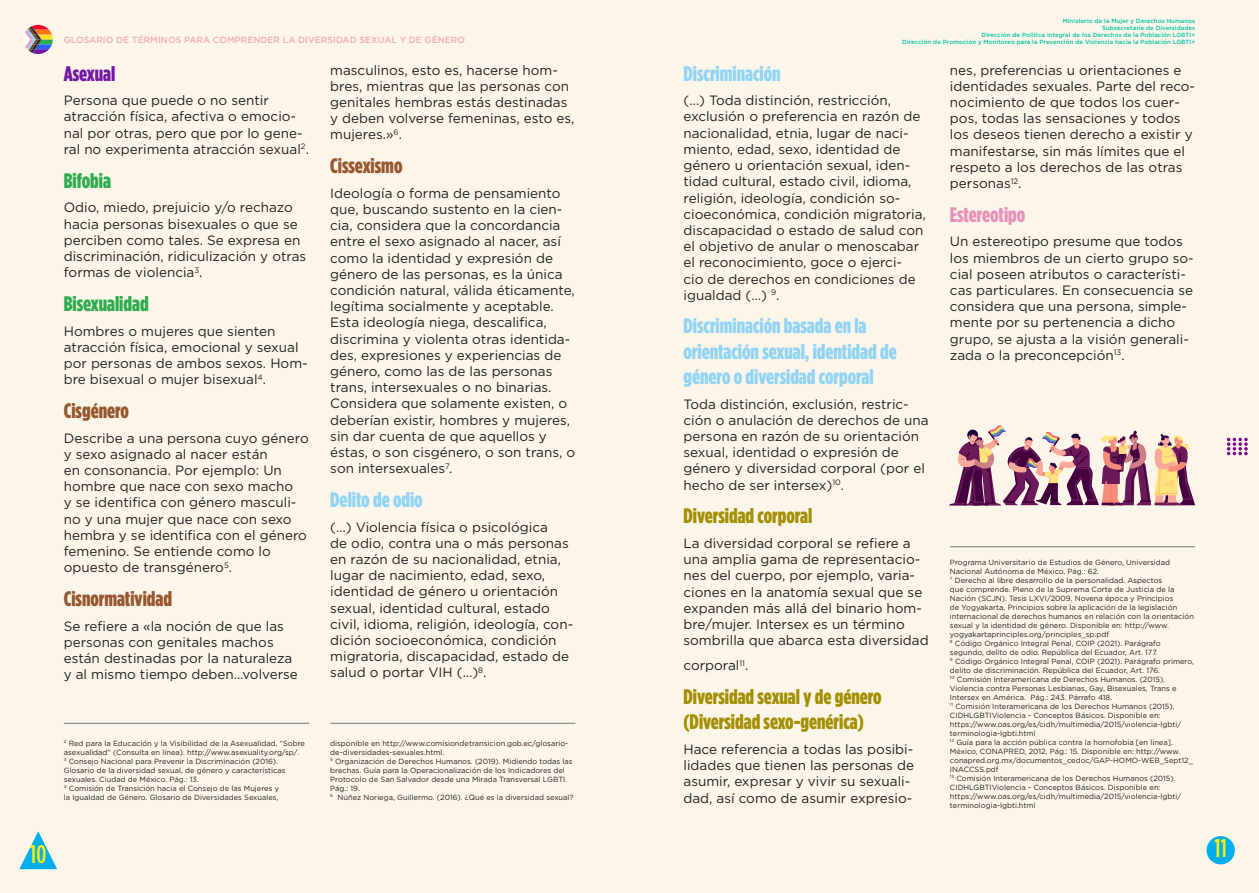
<style>
.page{position:relative;width:1259px;height:893px;background:#fcf6ea}
.page>*{position:absolute;margin:0;border:0;box-sizing:border-box;transform-origin:0 0}
.t1{font:500 25.5px "Gotham Cond";color:#fff101}
.PALABRA{font:900 21px/25.2px "Gotham Cond";color:#91d4f5}
.PALABRA-2{font:900 21px/25.2px "Gotham Cond";color:#a38f00}
.PALABRA-3{font:900 21px "Gotham Cond";color:#96572f}
.PALABRA-4{font:900 21px "Gotham Cond";color:#2eab4d}
.PALABRA-5{font:900 21px "Gotham Cond";color:#e891b8}
.PALABRA-6{font:900 21px "Gotham Cond";color:#7317a6}
.TEXTO_CORRIDO{font:13.5px/16.2px "Gotham";color:#231f20}
.t2{font:500 9px "Gotham";color:#f5a8b8}
.CITAS{font:7.5px/9px "Gotham";color:#231f20}
.t3{font:500 6px/7.2px "Gotham";letter-spacing:.01em;color:#00c4a3;text-align:right}
</style>
<div class="page">
<svg style="left:1226px;top:438px;width:21px;height:17px"></svg>
<svg style="left:24px;top:25px;width:29px;height:29px"></svg>
<div style="left:1206px;top:836px;width:28px;height:28px;background:#00aeef;border-radius:50%"></div>
<svg style="left:19px;top:831px;width:38px;height:38px"></svg>
<hr style="left:64px;top:723px;width:245px;height:1px;background:#77777a">
<hr style="left:330px;top:723px;width:245px;height:1px;background:#77777a">
<hr style="left:950px;top:546px;width:245px;height:1px;background:#77777a">
<svg style="left:949px;top:425px;width:246px;height:81px"></svg>
<p class="t2" style="left:64px;top:34px;width:403px">GLOSARIO DE TÉRMINOS PARA COMPRENDER LA DIVERSIDAD SEXUAL Y DE GÉNERO</p>
<p class="PALABRA-6" style="left:64px;top:61px;width:53px">Asexual</p>
<p class="TEXTO_CORRIDO" style="left:64px;top:92px;width:247px">Persona que puede o no sentir atracción física, afectiva o emocio&shy;nal por otras, pero que por lo gene&shy;ral no experimenta atracción sexual<sup>2</sup>.</p>
<p class="PALABRA-4" style="left:64px;top:168px;width:49px">Bifobia</p>
<p class="TEXTO_CORRIDO" style="left:64px;top:199px;width:244px">Odio, miedo, prejuicio y/o rechazo hacia personas bisexuales o que se perciben como tales. Se expresa en discriminación, ridiculización y otras formas de violencia<sup>3</sup>.</p>
<p class="PALABRA-4" style="left:64px;top:291px;width:86px">Bisexualidad</p>
<p class="TEXTO_CORRIDO" style="left:64px;top:322px;width:245px">Hombres o mujeres que sienten atracción física, emocional y sexual por personas de ambos sexos. Hom&shy;bre bisexual o mujer bisexual<sup>4</sup>.</p>
<p class="PALABRA-3" style="left:64px;top:398px;width:67px">Cisgénero</p>
<p class="TEXTO_CORRIDO" style="left:64px;top:429px;width:246px">Describe a una persona cuyo género y sexo asignado al nacer están<br>en consonancia. Por ejemplo: Un hombre que nace con sexo macho<br>y se identifica con género masculi&shy;no y una mujer que nace con sexo hembra y se identifica con el género femenino. Se entiende como lo opuesto de transgénero<sup>5</sup>.</p>
<p class="PALABRA-3" style="left:64px;top:586px;width:110px">Cisnormatividad</p>
<p class="TEXTO_CORRIDO" style="left:64px;top:617px;width:236px">Se refiere a «la noción de que las personas con genitales machos están destinadas por la naturaleza y al mismo tiempo deben…volverse</p>
<p class="TEXTO_CORRIDO" style="left:330px;top:61px;width:246px">masculinos, esto es, hacerse hom&shy;bres, mientras que las personas con genitales hembras estás destinadas y deben volverse femeninas, esto es, mujeres.»<sup>6</sup>.</p>
<p class="PALABRA-3" style="left:330px;top:153px;width:74px">Cissexismo</p>
<p class="TEXTO_CORRIDO" style="left:330px;top:185px;width:246px">Ideología o forma de pensamiento que, buscando sustento en la cien&shy;cia, considera que la concordancia entre el sexo asignado al nacer, así como la identidad y expresión de género de las personas, es la única condición natural, válida éticamente, legítima socialmente y aceptable.<br>Esta ideología niega, descalifica, discrimina y violenta otras identida&shy;des, expresiones y experiencias de género, como las de las personas trans, intersexuales o no binarias.<br>Considera que solamente existen, o deberían existir, hombres y mujeres, sin dar cuenta de que aquellos y éstas, o son cisgénero, o son trans, o son intersexuales<sup>7</sup>.</p>
<p class="PALABRA" style="left:330px;top:487px;width:94px">Delito de odio</p>
<p class="TEXTO_CORRIDO" style="left:330px;top:518px;width:244px">(…) Violencia física o psicológica<br>de odio, contra una o más personas en razón de su nacionalidad, etnia, lugar de nacimiento, edad, sexo, identidad de género u orientación sexual, identidad cultural, estado civil, idioma, religión, ideología, con&shy;dición socioeconómica, condición migratoria, discapacidad, estado de salud o portar VIH (…)<sup>8</sup>.</p>
<h1 class="t1" style="left:30px;top:839px;width:17px">10</h1>
<p class="CITAS" style="left:64px;top:739px;width:243px"><sup>2</sup> Red para la Educación y la Visibilidad de la Asexualidad, “Sobre asexualidad” (Consulta en línea). http://www.asexuality.org/sp/.</p>
<p class="CITAS" style="left:64px;top:757px;width:223px"><sup>3</sup> Consejo Nacional para Prevenir la Discriminación (2016).<br>Glosario de la diversidad sexual, de género y características sexuales. Ciudad de México. Pág.: 13.</p>
<p class="CITAS" style="left:64px;top:784px;width:217px"><sup>4</sup> Comisión de Transición hacia el Consejo de las Mujeres y la Igualdad de Género. Glosario de Diversidades Sexuales,</p>
<p class="CITAS" style="left:330px;top:739px;width:239px">disponible en http://www.comisiondetransicion.gob.ec/glosario&shy;de-diversidades-sexuales.html.</p>
<p class="CITAS" style="left:330px;top:757px;width:244px"><sup>5</sup> Organización de Derechos Humanos. (2019). Midiendo todas las brechas. Guía para la Operacionalización de los Indicadores del Protocolo de San Salvador desde una Mirada Transversal LGBTI.<br>Pág.: 19.</p>
<p class="CITAS" style="left:330px;top:793px;width:245px"><sup>6</sup> Núñez Noriega, Guillermo. (2016). ¿Qué es la diversidad sexual?</p>
<p class="t3" style="left:902px;top:17px;width:294px">Ministerio de la Mujer y Derechos Humanos<br>Subsecretaría de Diversidades<br>Dirección de Política Integral de los Derechos de la Población LGBTI+<br>Dirección de Promoción y Monitoreo para la Prevención de Violencia hacia la Población LGBTI+</p>
<p class="PALABRA" style="left:683px;top:60px;width:99px">Discriminación</p>
<p class="TEXTO_CORRIDO" style="left:683px;top:92px;width:244px">(…) Toda distinción, restricción, exclusión o preferencia en razón de nacionalidad, etnia, lugar de naci&shy;miento, edad, sexo, identidad de género u orientación sexual, iden&shy;tidad cultural, estado civil, idioma, religión, ideología, condición so&shy;cioeconómica, condición migratoria, discapacidad o estado de salud con el objetivo de anular o menoscabar el reconocimiento, goce o ejerci-<br>cio de derechos en condiciones de igualdad (…) <sup>9</sup>.</p>
<p class="PALABRA" style="left:683px;top:313px;width:215px">Discriminación basada en la orientación sexual, identidad de género o diversidad corporal</p>
<p class="TEXTO_CORRIDO" style="left:683px;top:395px;width:247px">Toda distinción, exclusión, restric&shy;ción o anulación de derechos de una persona en razón de su orientación sexual, identidad o expresión de género y diversidad corporal (por el hecho de ser intersex)<sup>10</sup>.</p>
<p class="PALABRA-2" style="left:683px;top:503px;width:130px">Diversidad corporal</p>
<p class="TEXTO_CORRIDO" style="left:683px;top:535px;width:247px">La diversidad corporal se refiere a una amplia gama de representacio&shy;nes del cuerpo, por ejemplo, varia&shy;ciones en la anatomía sexual que se expanden más allá del binario hom&shy;bre/mujer. Intersex es un término sombrilla que abarca esta diversidad</p>
<p class="TEXTO_CORRIDO" style="left:683px;top:657px;width:66px">corporal<sup>11</sup>.</p>
<p class="PALABRA-2" style="left:683px;top:684px;width:200px">Diversidad sexual y de género (Diversidad sexo-genérica)</p>
<p class="TEXTO_CORRIDO" style="left:683px;top:741px;width:232px">Hace referencia a todas las posibi&shy;lidades que tienen las personas de asumir, expresar y vivir su sexuali&shy;dad, así como de asumir expresio-</p>
<p class="TEXTO_CORRIDO" style="left:950px;top:61px;width:247px">nes, preferencias u orientaciones e identidades sexuales. Parte del reco&shy;nocimiento de que todos los cuer&shy;pos, todas las sensaciones y todos los deseos tienen derecho a existir y manifestarse, sin más límites que el respeto a los derechos de las otras personas<sup>12</sup>.</p>
<p class="PALABRA-5" style="left:950px;top:202px;width:77px">Estereotipo</p>
<p class="TEXTO_CORRIDO" style="left:950px;top:233px;width:245px">Un estereotipo presume que todos los miembros de un cierto grupo so&shy;cial poseen atributos o característi&shy;cas particulares. En consecuencia se considera que una persona, simple&shy;mente por su pertenencia a dicho grupo, se ajusta a la visión generali&shy;zada o la preconcepción<sup>13</sup>.</p>
<p class="CITAS" style="left:950px;top:558px;width:222px">Programa Universitario de Estudios de Género, Universidad<br>Nacional Autónoma de México. Pág.: 62.</p>
<p class="CITAS" style="left:950px;top:576px;width:245px"><sup>7</sup> Derecho al libre desarrollo de la personalidad. Aspectos<br>que comprende. Pleno de la Suprema Corte de Justicia de la Nación (SCJN). Tesis LXVI/2009. Novena época y Principios<br>de Yogyakarta, Principios sobre la aplicación de la legislación internacional de derechos humanos en relación con la orientación sexual y la identidad de género. Disponible en: http://www. yogyakartaprinciples.org/principles_sp.pdf</p>
<p class="CITAS" style="left:950px;top:639px;width:212px"><sup>8</sup> Código Orgánico Integral Penal, COIP (2021). Parágrafo segundo, delito de odio. República del Ecuador, Art. 177.</p>
<p class="CITAS" style="left:950px;top:657px;width:245px"><sup>9</sup> Código Orgánico Integral Penal, COIP (2021). Parágrafo primero, delito de discriminación. República del Ecuador, Art. 176.</p>
<p class="CITAS" style="left:950px;top:675px;width:228px"><sup>10</sup> Comisión Interamericana de Derechos Humanos. (2015).<br>Violencia contra Personas Lesbianas, Gay, Bisexuales, Trans e<br>Intersex en América. Pág.: 243. Párrafo 418.</p>
<p class="CITAS" style="left:950px;top:702px;width:233px"><sup>11</sup> Comisión Interamericana de los Derechos Humanos (2015).<br>CIDHLGBTIViolencia - Conceptos Básicos. Disponible en: https://www.oas.org/es/cidh/multimedia/2015/violencia-lgbti/ terminologia-lgbti.html</p>
<p class="CITAS" style="left:950px;top:738px;width:245px"><sup>12</sup> Guía para la acción pública contra la homofobia [en línea].<br>México, CONAPRED, 2012, Pág.: 15. Disponible en: http://www. conapred.org.mx/documentos_cedoc/GAP-HOMO-WEB_Sept12_ INACCSS.pdf</p>
<p class="CITAS" style="left:950px;top:774px;width:233px"><sup>13</sup> Comisión Interamericana de los Derechos Humanos (2015).<br>CIDHLGBTIViolencia - Conceptos Básicos. Disponible en: https://www.oas.org/es/cidh/multimedia/2015/violencia-lgbti/ terminologia-lgbti.html</p>
<h1 class="t1" style="left:1214px;top:834px;width:14px">11</h1>
</div>
